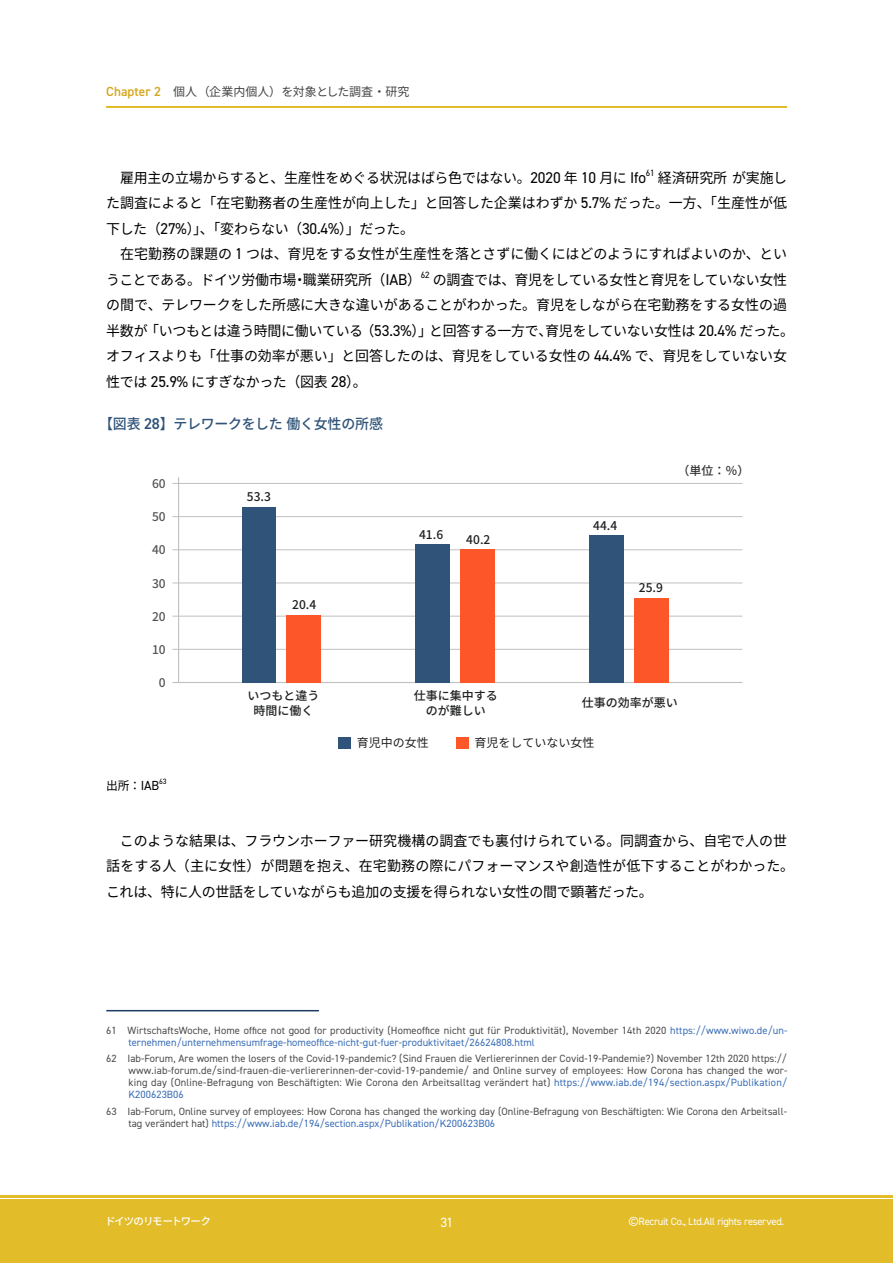
<style>
.page{position:relative;width:893px;height:1263px;background:#fff}
.page>*{position:absolute;margin:0;border:0;box-sizing:border-box;transform-origin:0 0}
.t1{font:14.25px/25.5px "Noto Sans CJ Kjp";letter-spacing:-.01em;color:#000}
.t2{font:500 14.25px "Noto Sans CJ Kjp";letter-spacing:-.02em;color:#305379}
.t3{font:13.5px "DIN2014";color:#fff}
.t4{font:500 12px/15px "Noto Sans CJ Kjp";color:#202121;text-align:center}
.t5{font:12px "Noto Sans CJ Kjp";letter-spacing:.005em;color:#444}
.t6{font:500 12px "Noto Sans CJ Kjp";color:#1f2020}
.t7{font:12px "Noto Sans CJ Kjp";color:#202121}
.t8{font:500 12px "Noto Sans CJ Kjp";color:#555}
.t9{font:12px "Noto Sans CJ Kjp";color:#000}
.t10{font:500 12px "Noto Sans CJ Kjp";color:#323333}
.t11{font:10.5px/12px "DIN2014";letter-spacing:.005em;color:#4c4c4c;text-align:justify}
.t12{font:10.5px/12px "DIN2014";letter-spacing:.01em;color:#3a6eb6}
.t13{font:10.5px "DIN2014";letter-spacing:-.025em;color:#fff}
.t14{font:500 10.5px "Noto Sans CJ Kjp";letter-spacing:-.095em;color:#fff}
.t15{font:9.15px "DIN2014";color:#000}
.s1{font-family:"DIN2014";font-weight:600;font-size:13.2px;color:#d6a71e}
.s2{font-family:"DIN2014";font-size:15.75px}
.s3{font-family:"DIN2014";font-weight:600;font-size:15.75px}
.s4{font-family:"DIN2014";font-size:13.2px}
.s5{color:#4c4c4c}
.s6{color:#3a6eb6}
</style>
<div class="page">
<div style="left:0;top:1199px;width:893px;height:64px;background:#e2bc29"></div>
<hr style="left:0;top:1195px;width:893px;height:2px;background:#e2bc29">
<hr style="left:106px;top:106px;width:681px;height:2px;background:#e2bc29">
<hr style="left:106px;top:1010px;width:213px;height:1px;background:#1e3c60">
<hr style="left:178px;top:477px;width:1px;height:206px;background:#c1c0c0">
<hr style="left:172px;top:483px;width:570px;height:1px;background:#c1c0c0">
<hr style="left:172px;top:516px;width:570px;height:1px;background:#c1c0c0">
<hr style="left:172px;top:549px;width:570px;height:1px;background:#c1c0c0">
<hr style="left:172px;top:583px;width:570px;height:1px;background:#c1c0c0">
<hr style="left:172px;top:616px;width:570px;height:1px;background:#c1c0c0">
<hr style="left:172px;top:649px;width:570px;height:1px;background:#c1c0c0">
<hr style="left:172px;top:682px;width:570px;height:1px;background:#c1c0c0">
<div style="left:242px;top:507px;width:34px;height:176px;background:#305379"></div>
<div style="left:287px;top:615px;width:34px;height:68px;background:#fd5629"></div>
<div style="left:416px;top:544px;width:34px;height:139px;background:#305379"></div>
<div style="left:461px;top:549px;width:34px;height:134px;background:#fd5629"></div>
<div style="left:339px;top:737px;width:12px;height:11px;background:#305379"></div>
<div style="left:456px;top:737px;width:13px;height:11px;background:#fd5629"></div>
<div style="left:590px;top:535px;width:34px;height:148px;background:#305379"></div>
<div style="left:635px;top:598px;width:34px;height:85px;background:#fd5629"></div>
<p class="t5" style="left:106px;top:84px;width:305px"><span class="s1">Chapter 2</span> 個人（企業内個人）を対象とした調査・研究</p>
<h1 class="t1" style="left:106px;top:165px;width:682px;text-align:justify;text-indent:14px">雇用主の立場からすると、生産性をめぐる状況はばら色ではない。<span class="s2">2020</span> 年 <span class="s2">10</span> 月に <span class="s2">Ifo</span><sup>61</sup> 経済研究所が実施した調査によると「在宅勤務者の生産性が向上した」と回答した企業はわずか <span class="s2">5.7%</span> だった。一方、「生産性が低下した（<span class="s2">27%</span>）」、「変わらない（<span class="s2">30.4%</span>）」だった。</h1>
<h1 class="t1" style="left:106px;top:241px;width:683px;text-indent:14px">在宅勤務の課題の <span class="s2">1</span> つは、育児をする女性が生産性を落とさずに働くにはどのようにすればよいのか、ということである。ドイツ労働市場・職業研究所（<span class="s2">IAB</span>）</h1>
<p class="t15" style="left:421px;top:269px;width:10px">62</p>
<p class="t1" style="left:106px;top:267px;width:690px;text-indent:327px">の調査では、育児をしている女性と育児をしていない女性の間で、テレワークをした所感に大きな違いがあることがわかった。育児をしながら在宅勤務をする女性の過半数が「いつもとは違う時間に働いている（<span class="s2">53.3%</span>）」と回答する一方で、育児をしていない女性は <span class="s2">20.4%</span> だった。オフィスよりも「仕事の効率が悪い」と回答したのは、育児をしている女性の <span class="s2">44.4%</span> で、育児をしていない女性では <span class="s2">25.9%</span> にすぎなかった（図表 <span class="s2">28</span>）。</p>
<h1 class="t2" style="left:99px;top:416px;width:285px">【図表 <span class="s3">28</span>】テレワークをした働く女性の所感</h1>
<p class="t8" style="left:152px;top:477px;width:15px">60</p>
<p class="t8" style="left:152px;top:510px;width:15px">50</p>
<p class="t8" style="left:152px;top:543px;width:15px">40</p>
<p class="t8" style="left:152px;top:576px;width:15px">30</p>
<p class="t8" style="left:152px;top:609px;width:15px">20</p>
<p class="t8" style="left:152px;top:642px;width:15px">10</p>
<p class="t8" style="left:159px;top:676px;width:8px">0</p>
<p class="t9" style="left:106px;top:779px;width:62px">出所：<span class="s4">IAB</span><sup>63</sup></p>
<p class="t6" style="left:247px;top:490px;width:26px">53.3</p>
<p class="t6" style="left:292px;top:598px;width:26px">20.4</p>
<p class="t6" style="left:419px;top:528px;width:26px">41.6</p>
<p class="t6" style="left:466px;top:533px;width:26px">40.2</p>
<p class="t6" style="left:593px;top:519px;width:26px">44.4</p>
<p class="t6" style="left:639px;top:581px;width:26px">25.9</p>
<p class="t10" style="left:677px;top:464px;width:73px">（単位：％）</p>
<p class="t4" style="left:247px;top:688px;width:73px">いつもと違う時間に働く</p>
<p class="t4" style="left:414px;top:688px;width:85px">仕事に集中するのが難しい</p>
<p class="t4" style="left:582px;top:696px;width:97px">仕事の効率が悪い</p>
<p class="t7" style="left:357px;top:735px;width:73px">育児中の女性</p>
<p class="t7" style="left:474px;top:736px;width:121px">育児をしていない女性</p>
<h1 class="t1" style="left:106px;top:828px;width:690px;text-indent:14px">このような結果は、フラウンホーファー研究機構の調査でも裏付けられている。同調査から、自宅で人の世話をする人（主に女性）が問題を抱え、在宅勤務の際にパフォーマンスや創造性が低下することがわかった。これは、特に人の世話をしていながらも追加の支援を得られない女性の間で顕著だった。</h1>
<p class="t12" style="left:128px;top:1024px;width:661px;text-indent:-22px"><span class="s5">61 WirtschaftsWoche, Home office not good for productivity (Homeoffice nicht gut für Produktivität), November 14th 2020</span> https://www.wiwo.de/un&shy;ternehmen/unternehmensumfrage-homeoffice-nicht-gut-fuer-produktivitaet/26624808.html</p>
<p class="t11" style="left:128px;top:1053px;width:660px;text-indent:-22px">62 Iab-Forum, Are women the losers of the Covid-19-pandemic? (Sind Frauen die Verliererinnen der Covid-19-Pandemie?) November 12th 2020 https:// www.iab-forum.de/sind-frauen-die-verliererinnen-der-covid-19-pandemie/ and Online survey of employees: How Corona has changed the wor&shy;king day (Online-Befragung von Beschäftigten: Wie Corona den Arbeitsalltag verändert hat) <span class="s6">https://www.iab.de/194/section.aspx/Publikation/ K200623B06</span></p>
<p class="t11" style="left:128px;top:1105px;width:660px;text-indent:-22px">63 Iab-Forum, Online survey of employees: How Corona has changed the working day (Online-Befragung von Beschäftigten: Wie Corona den Arbeitsall&shy;tag verändert hat) <span class="s6">https://www.iab.de/194/section.aspx/Publikation/K200623B06</span></p>
<p class="t14" style="left:105px;top:1216px;width:107px">ドイツのリモートワーク</p>
<p class="t3" style="left:440px;top:1214px;width:14px">31</p>
<p class="t13" style="left:628px;top:1215px;width:157px">©Recruit Co., Ltd.All rights reserved.</p>
</div>
